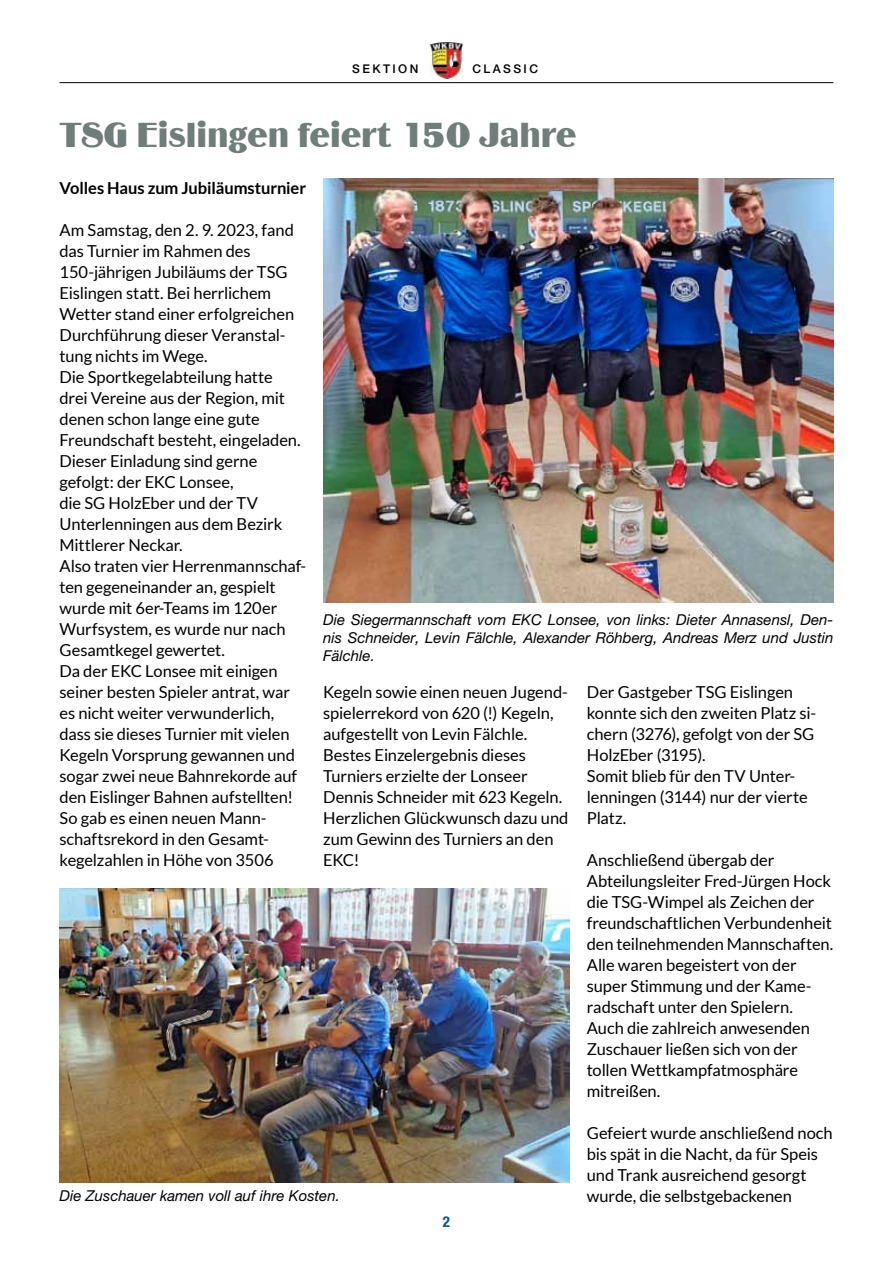
<style>
.page{position:relative;width:893px;height:1263px;background:#fff}
.page>*{position:absolute;margin:0;border:0;box-sizing:border-box;transform-origin:0 0}
.t1{font:36px "Binner D";color:#6f7e7a}
.t2{font:16.5px/21px "Lato";letter-spacing:-.005em;color:#000}
.t3{font:700 16.5px "Lato";letter-spacing:-.005em;color:#000}
.t4{font:italic 15px/18px "Helvetica Neue LT Pro";color:#000;text-align:justify}
.t5{font:700 condensed 15px "Helvetica Neue LT Pro";color:#00569a}
.t6{font:500 12px "Helvetica Neue LT Pro";letter-spacing:.2em;color:#000}
</style>
<div class="page">
<hr style="left:60px;top:82px;width:773px;height:1px;background:#000">
<img style="left:431px;top:43px;width:31px;height:36px">
<img style="left:323px;top:179px;width:510px;height:424px">
<img style="left:60px;top:889px;width:509px;height:294px">
<p class="t6" style="left:352px;top:62px;width:68px">SEKTION</p>
<p class="t6" style="left:472px;top:62px;width:67px">CLASSIC</p>
<h1 class="t1" style="left:60px;top:115px;width:518px">TSG Eislingen feiert 150 Jahre</h1>
<p class="t3" style="left:60px;top:179px;width:248px">Volles Haus zum Jubiläumsturnier</p>
<p class="t2" style="left:60px;top:219px;width:248px">Am Samstag, den 2. 9. 2023, fand das Turnier im Rahmen des<br>150-jährigen Jubiläums der TSG<br>Eislingen statt. Bei herrlichem<br>Wetter stand einer erfolgreichen<br>Durchführung dieser Veranstal&shy;tung nichts im Wege.<br>Die Sportkegelabteilung hatte<br>drei Vereine aus der Region, mit denen schon lange eine gute<br>Freundschaft besteht, eingeladen.<br>Dieser Einladung sind gerne gefolgt: der EKC Lonsee,<br>die SG HolzEber und der TV<br>Unterlenningen aus dem Bezirk<br>Mittlerer Neckar.<br>Also traten vier Herrenmannschaf&shy;ten gegeneinander an, gespielt wurde mit 6er-Teams im 120er<br>Wurfsystem, es wurde nur nach<br>Gesamtkegel gewertet.<br>Da der EKC Lonsee mit einigen seiner besten Spieler antrat, war es nicht weiter verwunderlich, dass sie dieses Turnier mit vielen<br>Kegeln Vorsprung gewannen und sogar zwei neue Bahnrekorde auf den Eislinger Bahnen aufstellten!<br>So gab es einen neuen Mann&shy;schaftsrekord in den Gesamt&shy;kegelzahlen in Höhe von 3506</p>
<p class="t4" style="left:323px;top:610px;width:512px">Die Siegermannschaft vom EKC Lonsee, von links: Dieter Annasensl, Den&shy;nis Schneider, Levin Fälchle, Alexander Röhberg, Andreas Merz und Justin Fälchle.</p>
<p class="t2" style="left:323px;top:682px;width:247px">Kegeln sowie einen neuen Jugend&shy;spielerrekord von 620 (!) Kegeln, aufgestellt von Levin Fälchle.<br>Bestes Einzelergebnis dieses<br>Turniers erzielte der Lonseer<br>Dennis Schneider mit 623 Kegeln.<br>Herzlichen Glückwunsch dazu und zum Gewinn des Turniers an den<br>EKC!</p>
<p class="t2" style="left:587px;top:682px;width:231px">Der Gastgeber TSG Eislingen konnte sich den zweiten Platz si&shy;chern (3276), gefolgt von der SG<br>HolzEber (3195).<br>Somit blieb für den TV Unter&shy;lenningen (3144) nur der vierte<br>Platz.</p>
<p class="t2" style="left:587px;top:850px;width:248px">Anschließend übergab der<br>Abteilungsleiter Fred-Jürgen Hock die TSG-Wimpel als Zeichen der freundschaftlichen Verbundenheit den teilnehmenden Mannschaften.<br>Alle waren begeistert von der super Stimmung und der Kame&shy;radschaft unter den Spielern.<br>Auch die zahlreich anwesenden<br>Zuschauer ließen sich von der tollen Wettkampfatmosphäre mitreißen.</p>
<p class="t2" style="left:587px;top:1123px;width:247px">Gefeiert wurde anschließend noch bis spät in die Nacht, da für Speis und Trank ausreichend gesorgt</p>
<p class="t4" style="left:60px;top:1186px;width:282px">Die Zuschauer kamen voll auf ihre Kosten.</p>
<p class="t2" style="left:587px;top:1186px;width:207px">wurde, die selbstgebackenen</p>
<p class="t5" style="left:443px;top:1212px;width:9px">2</p>
</div>
